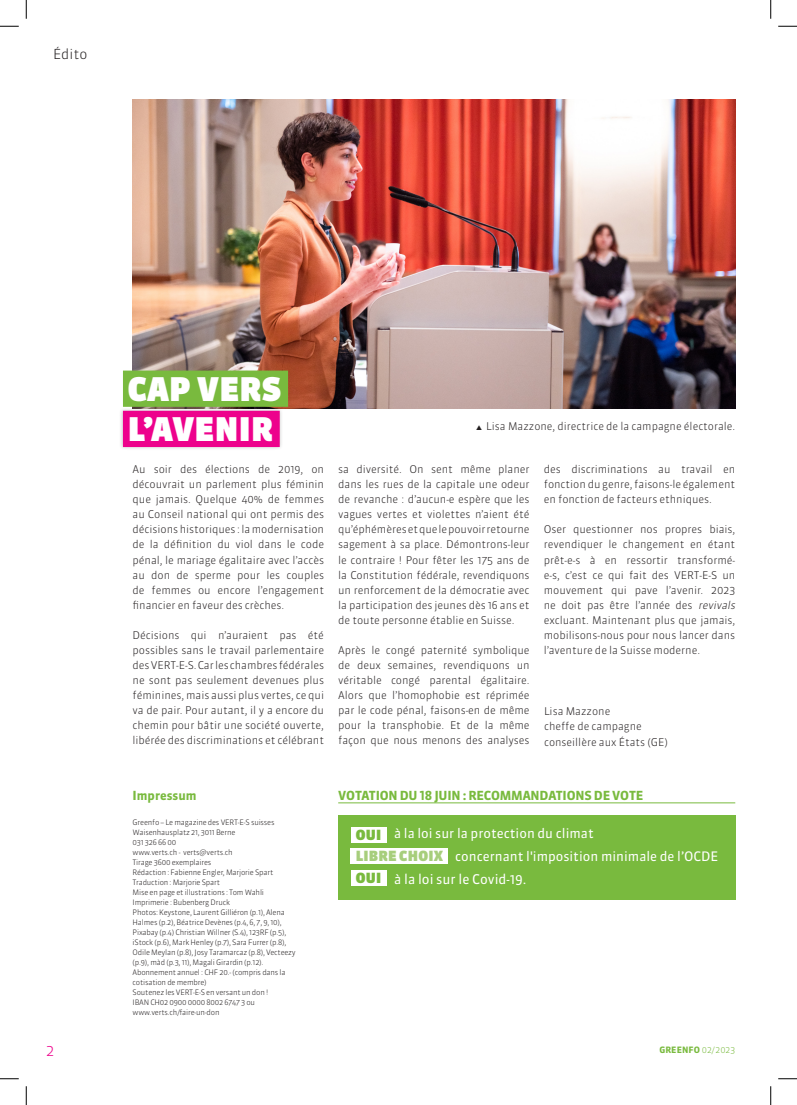
<style>
.page{position:relative;width:797px;height:1105px;background:#fff}
.page>*{position:absolute;margin:0;border:0;box-sizing:border-box;transform-origin:0 0}
.Titel26_magenta{font:900 32.5px "Sanuk OT";letter-spacing:.01em;color:#fff}
.Titel26_grün{font:900 32.5px "Sanuk OT";letter-spacing:.01em;color:#fff}
.t1{font:300 15px "Sanuk OT";color:#ed028c}
.t2{font:900 14px "Sanuk OT";letter-spacing:.01em;color:#a7ce7c}
.t3{font:900 14px "Sanuk OT";letter-spacing:.01em;color:#79ba3e}
.t4{font:300 13.75px "Sanuk OT";color:#231f20}
.Kasten_Text{font:13.38px "Sanuk OT";color:#fff}
.Kasten_Text-2{font:13px "Sanuk OT";color:#fff}
.Kastentitel_grün{font:700 12.5px "Sanuk OT";letter-spacing:-.015em;color:#79ba3e}
.Autor{font:300 10.62px/15px "Sanuk OT";letter-spacing:-.005em;color:#231f20;text-align:justify}
.Mengensatz{font:300 10.62px "Sanuk OT";color:#231f20}
.t5{font:700 8.75px "Sanuk OT";letter-spacing:.01em;color:#79ba3e}
.impressum{font:300 7.5px/10px "Sanuk OT";letter-spacing:-.025em;color:#231f20}
.s1{font-style:italic}
.s2{font-weight:300}
</style>
<div class="page">
<img style="left:133px;top:100px;width:602px;height:309px">
<div style="left:119px;top:407px;width:164px;height:44px;background:#231f20;opacity:.25"></div>
<div style="left:123px;top:411px;width:157px;height:36px;background:#ed028c"></div>
<div style="left:123px;top:371px;width:165px;height:36px;background:#79ba3e"></div>
<div style="left:338px;top:815px;width:397px;height:84px;background:#79ba3e"></div>
<hr style="left:338px;top:802px;width:397px;height:1px;background:#79ba3e">
<div style="left:351px;top:827px;width:35px;height:15px;background:#fff"></div>
<div style="left:351px;top:870px;width:35px;height:16px;background:#fff"></div>
<div style="left:351px;top:849px;width:97px;height:15px;background:#fff"></div>
<svg style="left:0;top:25px;width:19px;height:2px"></svg>
<svg style="left:778px;top:25px;width:19px;height:2px"></svg>
<svg style="left:0;top:1078px;width:19px;height:1px"></svg>
<svg style="left:778px;top:1078px;width:19px;height:1px"></svg>
<svg style="left:25px;top:0;width:2px;height:19px"></svg>
<svg style="left:25px;top:1086px;width:2px;height:19px"></svg>
<svg style="left:770px;top:0;width:1px;height:19px"></svg>
<svg style="left:770px;top:1086px;width:1px;height:19px"></svg>
<p class="t4" style="left:53px;top:46px;width:36px">Édito</p>
<p class="Titel26_grün" style="left:128px;top:369px;width:155px">CAP VERS</p>
<p class="Titel26_magenta" style="left:128px;top:409px;width:147px">L’AVENIR</p>
<p class="Autor" style="left:133px;top:462px;width:193px">Au soir des élections de 2019, on découvrait un parlement plus féminin que jamais. Quelque 40% de femmes au Conseil national qui ont permis des décisions historiques : la modernisation de la définition du viol dans le code pénal, le mariage égalitaire avec l’accès au don de sperme pour les couples de femmes ou encore l’engagement financier en faveur des crèches.</p>
<p class="Autor" style="left:133px;top:627px;width:193px">Décisions qui n’auraient pas été possibles sans le travail parlementaire des VERT-E-S. Car les chambres fédérales ne sont pas seulement devenues plus féminines, mais aussi plus vertes, ce qui va de pair. Pour autant, il y a encore du chemin pour bâtir une société ouverte, libérée des discriminations et célébrant</p>
<p class="Autor" style="left:475px;top:418px;width:261px">▲ Lisa Mazzone, directrice de la campagne électorale.</p>
<p class="Autor" style="left:338px;top:462px;width:193px">sa diversité. On sent même planer dans les rues de la capitale une odeur de revanche : d’aucun-e espère que les vagues vertes et violettes n’aient été qu’éphémères et que le pouvoir retourne sagement à sa place. Démontrons-leur le contraire ! Pour fêter les 175 ans de la Constitution fédérale, revendiquons un renforcement de la démocratie avec la participation des jeunes dès 16 ans et de toute personne établie en Suisse.</p>
<p class="Autor" style="left:338px;top:642px;width:193px">Après le congé paternité symbolique de deux semaines, revendiquons un véritable congé parental égalitaire.<br>Alors que l’homophobie est réprimée par le code pénal, faisons-en de même pour la transphobie. Et de la même façon que nous menons des analyses</p>
<p class="Autor" style="left:544px;top:462px;width:193px">des discriminations au travail en fonction du genre, faisons-le également en fonction de facteurs ethniques.</p>
<p class="Autor" style="left:544px;top:522px;width:195px;text-align:left">Oser questionner nos propres biais, revendiquer le changement en étant prêt-e-s à en ressortir transformé&shy;e-s, c’est ce qui fait des VERT-E-S un mouvement qui pave l’avenir. 2023 ne doit pas être l’année des <span class="s1">revivals </span>excluant. Maintenant plus que jamais, mobilisons-nous pour nous lancer dans l’aventure de la Suisse moderne.</p>
<p class="Mengensatz" style="left:544px;top:705px;width:68px">Lisa Mazzone</p>
<p class="Mengensatz" style="left:544px;top:720px;width:99px">cheffe de campagne</p>
<p class="Mengensatz" style="left:544px;top:735px;width:125px">conseillère aux États (GE)</p>
<p class="Kastentitel_grün" style="left:133px;top:787px;width:65px">Impressum</p>
<p class="impressum" style="left:133px;top:817px;width:143px">Greenfo – Le magazine des VERT-E-S suisses</p>
<p class="impressum" style="left:133px;top:827px;width:104px">Waisenhausplatz 21, 3011 Berne</p>
<p class="impressum" style="left:133px;top:837px;width:45px">031 326 66 00</p>
<p class="impressum" style="left:133px;top:847px;width:102px">www.verts.ch - verts@verts.ch</p>
<p class="impressum" style="left:133px;top:857px;width:80px">Tirage 3600 exemplaires</p>
<p class="impressum" style="left:133px;top:867px;width:142px">Rédaction : Fabienne Engler, Marjorie Spart</p>
<p class="impressum" style="left:133px;top:877px;width:89px">Traduction : Marjorie Spart</p>
<p class="impressum" style="left:133px;top:887px;width:133px">Mise en page et illustrations : Tom Wahli</p>
<p class="impressum" style="left:133px;top:897px;width:99px">Imprimerie : Bubenberg Druck</p>
<p class="impressum" style="left:133px;top:907px;width:165px">Photos: Keystone, Laurent Gilliéron (p.1), Alena Halmes (p.2), Béatrice Devènes (p.4, 6, 7, 9, 10), Pixabay (p.4) Christian Willner (S.4), 123RF (p.5), iStock (p.6), Mark Henley (p.7), Sara Furrer (p.8), Odile Meylan (p.8), Josy Taramarcaz (p.8), Vecteezy (p.9), màd (p.3, 11), Magali Girardin (p.12).</p>
<p class="impressum" style="left:133px;top:967px;width:154px">Abonnement annuel : CHF 20.- (compris dans la cotisation de membre)</p>
<p class="impressum" style="left:133px;top:987px;width:137px">Soutenez les VERT-E-S en versant un don !</p>
<p class="impressum" style="left:133px;top:997px;width:124px">IBAN CH02 0900 0000 8002 6747 3 ou</p>
<p class="impressum" style="left:133px;top:1007px;width:88px">www.verts.ch/faire-un-don</p>
<p class="Kastentitel_grün" style="left:338px;top:787px;width:306px">VOTATION DU 18 JUIN : RECOMMANDATIONS DE VOTE</p>
<p class="Kasten_Text-2" style="left:394px;top:825px;width:201px">à la loi sur la protection du climat</p>
<p class="Kasten_Text-2" style="left:455px;top:848px;width:264px">concernant l'imposition minimale de l’OCDE</p>
<p class="Kasten_Text" style="left:394px;top:871px;width:134px">à la loi sur le Covid-19.</p>
<p class="t3" style="left:356px;top:826px;width:27px">OUI</p>
<p class="t3" style="left:356px;top:869px;width:27px">OUI</p>
<p class="t2" style="left:356px;top:848px;width:88px">LIBRE CHOIX</p>
<h2 class="t1" style="left:46px;top:1041px;width:10px">2</h2>
<p class="t5" style="left:659px;top:1044px;width:77px">GREENFO <span class="s2">02/2023</span></p>
</div>
